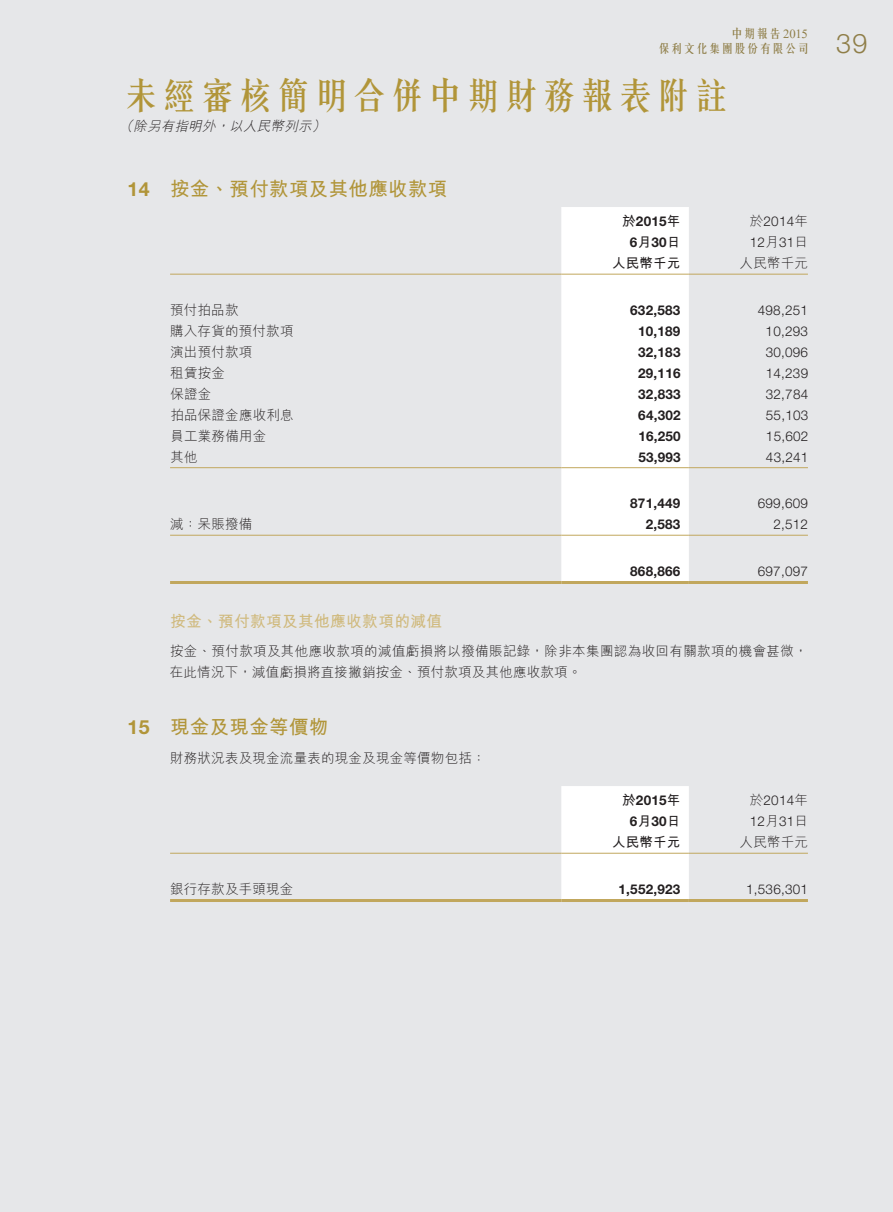
<style>
.page{position:relative;width:893px;height:1212px;background:#e6e7e9}
.page>*{position:absolute;margin:0;border:0;box-sizing:border-box;transform-origin:0 0}
.t1{font:500 36px "C Song 3 HK";letter-spacing:.055em;color:#b19539}
.t2{font:300 27px "Helvetica Neue LT Std";color:#8f7e48}
.t3{font:700 19.5px "M Hei HK";letter-spacing:.015em;color:#b19539}
.t4{font:700 15.75px "M Hei HK";letter-spacing:.015em;color:#d0ba7e}
.t5{font:300 13.5px/21px "M Hei HK";letter-spacing:.015em;color:#231f20}
.t6{font:300 13.5px "Helvetica Neue LT Std";letter-spacing:.015em;color:#231f20}
.t7{font:700 13.5px "Helvetica Neue LT Std";letter-spacing:.015em;color:#231f20}
.t8{font:italic 300 13.5px "M Hei HK";color:#231f20}
.t9{font:700 13.5px "M Hei HK";letter-spacing:.015em;color:#231f20}
.t10{font:500 12px "C Song 3 HK";letter-spacing:.055em;color:#8f7e48}
.s1{font-family:"Aparajita";font-weight:400;font-size:15.75px}
.s2{font-family:"Helvetica Neue LT Std"}
.s3{font-family:"M Hei HK"}
</style>
<div class="page">
<div style="left:561px;top:207px;width:128px;height:374px;background:#fff"></div>
<hr style="left:170px;top:274px;width:391px;height:1px;background:#c1a75d">
<hr style="left:561px;top:274px;width:128px;height:1px;background:#c1a75d">
<hr style="left:689px;top:274px;width:119px;height:1px;background:#c1a75d">
<hr style="left:170px;top:467px;width:391px;height:1px;background:#c1a75d">
<hr style="left:561px;top:467px;width:128px;height:1px;background:#c1a75d">
<hr style="left:689px;top:467px;width:119px;height:1px;background:#c1a75d">
<hr style="left:170px;top:535px;width:391px;height:1px;background:#c1a75d">
<hr style="left:561px;top:535px;width:128px;height:1px;background:#c1a75d">
<hr style="left:689px;top:535px;width:119px;height:1px;background:#c1a75d">
<hr style="left:170px;top:581px;width:391px;height:3px;background:#c1a75d">
<hr style="left:561px;top:581px;width:128px;height:3px;background:#c1a75d">
<hr style="left:689px;top:581px;width:119px;height:3px;background:#c1a75d">
<div style="left:561px;top:786px;width:128px;height:113px;background:#fff"></div>
<hr style="left:170px;top:853px;width:391px;height:1px;background:#c1a75d">
<hr style="left:561px;top:853px;width:128px;height:1px;background:#c1a75d">
<hr style="left:689px;top:853px;width:119px;height:1px;background:#c1a75d">
<hr style="left:170px;top:899px;width:391px;height:3px;background:#c1a75d">
<hr style="left:561px;top:899px;width:128px;height:3px;background:#c1a75d">
<hr style="left:689px;top:899px;width:119px;height:3px;background:#c1a75d">
<p class="t10" style="left:731px;top:25px;width:78px">中期報告<span class="s1">2015</span></p>
<p class="t10" style="left:658px;top:39px;width:153px">保利文化集團股份有限公司</p>
<p class="t2" style="left:836px;top:27px;width:33px">39</p>
<h1 class="t1" style="left:123px;top:67px;width:608px">未經審核簡明合併中期財務報表附註</h1>
<p class="t8" style="left:120px;top:117px;width:211px">（除另有指明外，以人民幣列示）</p>
<p class="t3" style="left:128px;top:175px;width:321px"><span class="s2">14</span> 按金、預付款項及其他應收款項</p>
<p class="t7" style="left:622px;top:213px;width:60px"><span class="s3">於</span>2015<span class="s3">年</span></p>
<p class="t6" style="left:750px;top:213px;width:60px"><span class="s3">於</span>2014<span class="s3">年</span></p>
<p class="t7" style="left:630px;top:234px;width:52px">6<span class="s3">月</span>30<span class="s3">日</span></p>
<p class="t6" style="left:750px;top:234px;width:60px">12<span class="s3">月</span>31<span class="s3">日</span></p>
<p class="t9" style="left:612px;top:254px;width:70px">人民幣千元</p>
<p class="t5" style="left:740px;top:252px;width:70px">人民幣千元</p>
<p class="t5" style="left:170px;top:299px;width:70px">預付拍品款</p>
<p class="t7" style="left:630px;top:302px;width:52px">632,583</p>
<p class="t6" style="left:758px;top:302px;width:52px">498,251</p>
<p class="t5" style="left:170px;top:320px;width:125px">購入存貨的預付款項</p>
<p class="t7" style="left:638px;top:323px;width:44px">10,189</p>
<p class="t6" style="left:766px;top:323px;width:44px">10,293</p>
<p class="t5" style="left:170px;top:341px;width:84px">演出預付款項</p>
<p class="t7" style="left:638px;top:344px;width:44px">32,183</p>
<p class="t6" style="left:766px;top:344px;width:44px">30,096</p>
<p class="t5" style="left:170px;top:362px;width:56px">租賃按金</p>
<p class="t7" style="left:638px;top:365px;width:44px">29,116</p>
<p class="t6" style="left:766px;top:365px;width:44px">14,239</p>
<p class="t5" style="left:170px;top:383px;width:42px">保證金</p>
<p class="t7" style="left:638px;top:386px;width:44px">32,833</p>
<p class="t6" style="left:766px;top:386px;width:44px">32,784</p>
<p class="t5" style="left:170px;top:404px;width:125px">拍品保證金應收利息</p>
<p class="t7" style="left:638px;top:407px;width:44px">64,302</p>
<p class="t6" style="left:766px;top:407px;width:44px">55,103</p>
<p class="t5" style="left:170px;top:425px;width:97px">員工業務備用金</p>
<p class="t7" style="left:638px;top:428px;width:44px">16,250</p>
<p class="t6" style="left:766px;top:428px;width:44px">15,602</p>
<p class="t5" style="left:171px;top:446px;width:29px">其他</p>
<p class="t7" style="left:638px;top:449px;width:44px">53,993</p>
<p class="t6" style="left:766px;top:449px;width:44px">43,241</p>
<p class="t7" style="left:630px;top:495px;width:52px">871,449</p>
<p class="t6" style="left:758px;top:495px;width:52px">699,609</p>
<p class="t5" style="left:170px;top:513px;width:84px">減：呆賬撥備</p>
<p class="t7" style="left:646px;top:516px;width:36px">2,583</p>
<p class="t6" style="left:773px;top:516px;width:36px">2,512</p>
<p class="t7" style="left:630px;top:563px;width:52px">868,866</p>
<p class="t6" style="left:758px;top:563px;width:52px">697,097</p>
<p class="t4" style="left:170px;top:610px;width:274px">按金、預付款項及其他應收款項的減值</p>
<p class="t5" style="left:170px;top:640px;width:639px">按金、預付款項及其他應收款項的減值虧損將以撥備賬記錄，除非本集團認為收回有關款項的機會甚微，在此情況下，減值虧損將直接撇銷按金、預付款項及其他應收款項。</p>
<p class="t3" style="left:128px;top:712px;width:202px"><span class="s2">15</span> 現金及現金等價物</p>
<p class="t5" style="left:170px;top:747px;width:317px">財務狀況表及現金流量表的現金及現金等價物包括：</p>
<p class="t7" style="left:622px;top:792px;width:60px"><span class="s3">於</span>2015<span class="s3">年</span></p>
<p class="t6" style="left:750px;top:792px;width:60px"><span class="s3">於</span>2014<span class="s3">年</span></p>
<p class="t7" style="left:630px;top:813px;width:52px">6<span class="s3">月</span>30<span class="s3">日</span></p>
<p class="t6" style="left:750px;top:813px;width:60px">12<span class="s3">月</span>31<span class="s3">日</span></p>
<p class="t9" style="left:612px;top:832px;width:70px">人民幣千元</p>
<p class="t5" style="left:740px;top:831px;width:70px">人民幣千元</p>
<p class="t5" style="left:170px;top:878px;width:125px">銀行存款及手頭現金</p>
<p class="t7" style="left:618px;top:881px;width:63px">1,552,923</p>
<p class="t6" style="left:746px;top:881px;width:63px">1,536,301</p>
</div>
